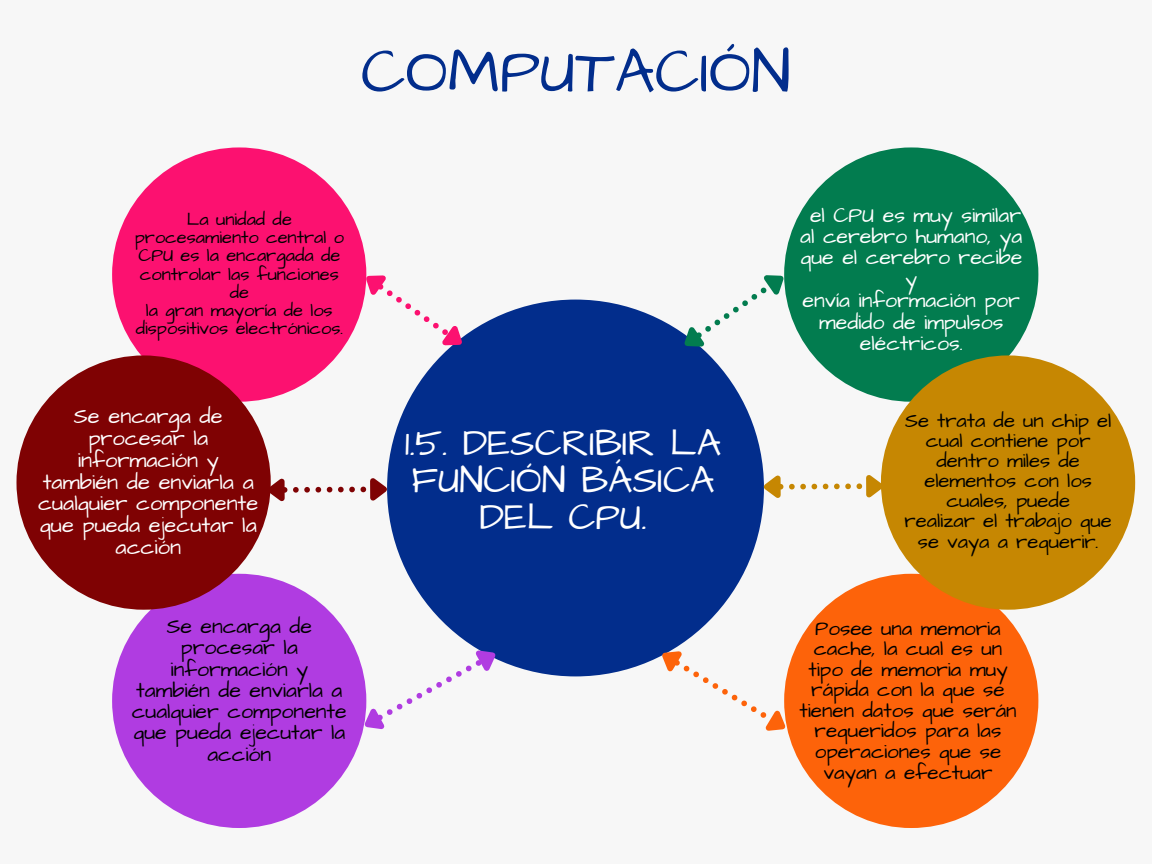
<style>
.page{position:relative;width:1152px;height:864px;background:#f7f7f7}
.page>*{position:absolute;margin:0;border:0;box-sizing:border-box;transform-origin:0 0}
.t1{font:63px "Architects Daughter";color:#022d8c}
.t2{font:38.25px/37.2px "Architects Daughter";color:#fff;text-align:center}
.t3{font:21.9px/21.8px "Architects Daughter";color:#fff;text-align:center}
.t4{font:21.45px/21.1px "Architects Daughter";color:#000;text-align:center}
.t5{font:21.3px/21.3px "Architects Daughter";color:#fff;text-align:center}
.t6{font:20.7px/20.5px "Architects Daughter";color:#000;text-align:center}
.t7{font:20.25px/20.1px "Architects Daughter";color:#000;text-align:center}
.t8{font:18.3px/18.1px "Architects Daughter";color:#000;text-align:center}
</style>
<div class="page">
<div style="left:387px;top:300px;width:377px;height:376px;background:#022d8c;border-radius:50%"></div>
<div style="left:112px;top:147px;width:254px;height:255px;background:#fc1170;border-radius:50%"></div>
<div style="left:112px;top:574px;width:254px;height:254px;background:#b03ce1;border-radius:50%"></div>
<div style="left:16px;top:355px;width:255px;height:255px;background:#7f0203;border-radius:50%"></div>
<div style="left:784px;top:147px;width:254px;height:255px;background:#027c4f;border-radius:50%"></div>
<div style="left:784px;top:574px;width:254px;height:254px;background:#fd630a;border-radius:50%"></div>
<div style="left:881px;top:355px;width:254px;height:255px;background:#c68702;border-radius:50%"></div>
<svg style="left:267px;top:473px;width:122px;height:37px"></svg>
<svg style="left:763px;top:470px;width:121px;height:37px"></svg>
<svg style="left:647px;top:637px;width:152px;height:111px"></svg>
<svg style="left:351px;top:636px;width:159px;height:110px"></svg>
<svg style="left:350px;top:260px;width:126px;height:104px"></svg>
<svg style="left:670px;top:261px;width:130px;height:104px"></svg>
<h1 class="t1" style="left:361px;top:29px;width:431px">COMPUTACIÓN</h1>
<p class="t8" style="left:135px;top:211px;width:211px">La unidad de procesamiento central o<br>CPU es la encargada de controlar las funciones de<br>la gran mayoría de los dispositivos electrónicos.</p>
<p class="t3" style="left:38px;top:406px;width:222px">Se encarga de procesar la información y también de enviarla a cualquier componente que pueda ejecutar la acción</p>
<p class="t4" style="left:132px;top:616px;width:216px">Se encarga de procesar la información y también de enviarla a cualquier componente que pueda ejecutar la acción</p>
<h2 class="t2" style="left:405px;top:425px;width:318px">1.5. DESCRIBIR LA<br>FUNCIÓN BÁSICA<br>DEL CPU.</h2>
<p class="t5" style="left:800px;top:205px;width:224px">el CPU es muy similar al cerebro humano, ya que el cerebro recibe y<br>envía información por medido de impulsos eléctricos.</p>
<p class="t7" style="left:905px;top:411px;width:209px">Se trata de un chip el cual contiene por dentro miles de elementos con los cuales, puede<br>realizar el trabajo que se vaya a requerir.</p>
<p class="t6" style="left:800px;top:618px;width:219px">Posee una memoria cache, la cual es un tipo de memoria muy rápida con la que se tienen datos que serán requeridos para las operaciones que se vayan a efectuar</p>
</div>
